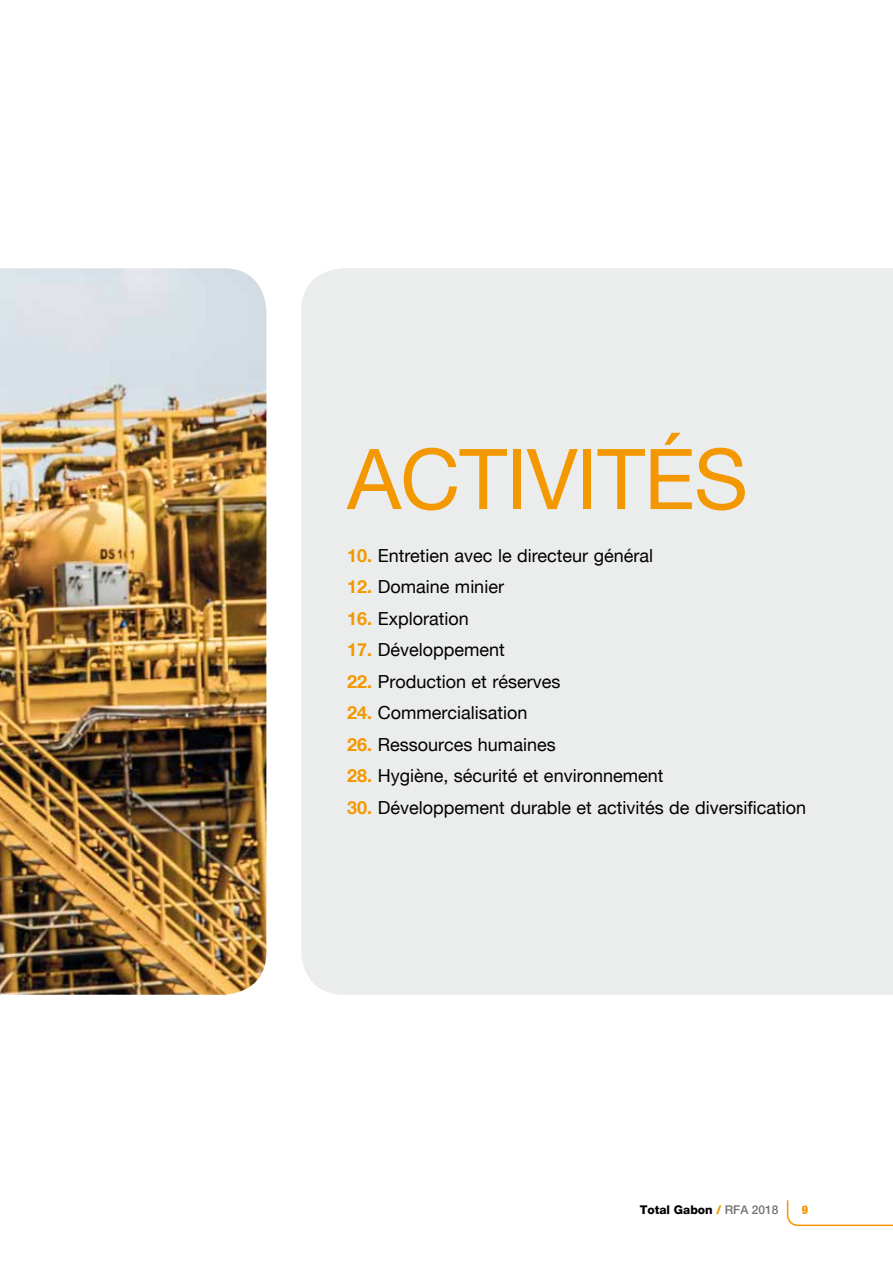
<style>
.page{position:relative;width:893px;height:1263px;background:#fff}
.page>*{position:absolute;margin:0;border:0;box-sizing:border-box;transform-origin:0 0}
.t1{font:84px "Helvetica Neue LT";letter-spacing:-.01em;color:#f39800}
.t2{font:18px "Helvetica Neue LT";color:#000}
.t3{font:800 12px "Helvetica Neue LT";color:#000}
.t4{font:900 condensed 12px "Helvetica Neue LT";color:#f39800}
.s1{font-weight:700;color:#f39800}
.s2{color:#f39800}
.s3{font-weight:500;color:#707172}
</style>
<div class="page">
<img style="left:0;top:268px;width:266px;height:727px">
<svg style="left:786px;top:1200px;width:107px;height:27px"></svg>
<div style="left:301px;top:268px;width:592px;height:727px;background:#ebecec"></div>
<h1 class="t1" style="left:347px;top:429px;width:402px">ACTIVITÉS</h1>
<p class="t2" style="left:347px;top:545px;width:307px"><span class="s1">10.</span> Entretien avec le directeur général</p>
<p class="t2" style="left:347px;top:576px;width:158px"><span class="s1">12.</span> Domaine minier</p>
<p class="t2" style="left:347px;top:608px;width:123px"><span class="s1">16.</span> Exploration</p>
<p class="t2" style="left:347px;top:639px;width:159px"><span class="s1">17.</span> Développement</p>
<p class="t2" style="left:347px;top:671px;width:215px"><span class="s1">22.</span> Production et réserves</p>
<p class="t2" style="left:347px;top:702px;width:182px"><span class="s1">24.</span> Commercialisation</p>
<p class="t2" style="left:347px;top:734px;width:210px"><span class="s1">26.</span> Ressources humaines</p>
<p class="t2" style="left:347px;top:765px;width:318px"><span class="s1">28.</span> Hygiène, sécurité et environnement</p>
<p class="t2" style="left:347px;top:797px;width:460px"><span class="s1">30.</span> Développement durable et activités de diversification</p>
<p class="t3" style="left:640px;top:1203px;width:140px">Total Gabon <span class="s2">/</span> <span class="s3">RFA 2018</span></p>
<p class="t4" style="left:802px;top:1202px;width:8px">9</p>
</div>
